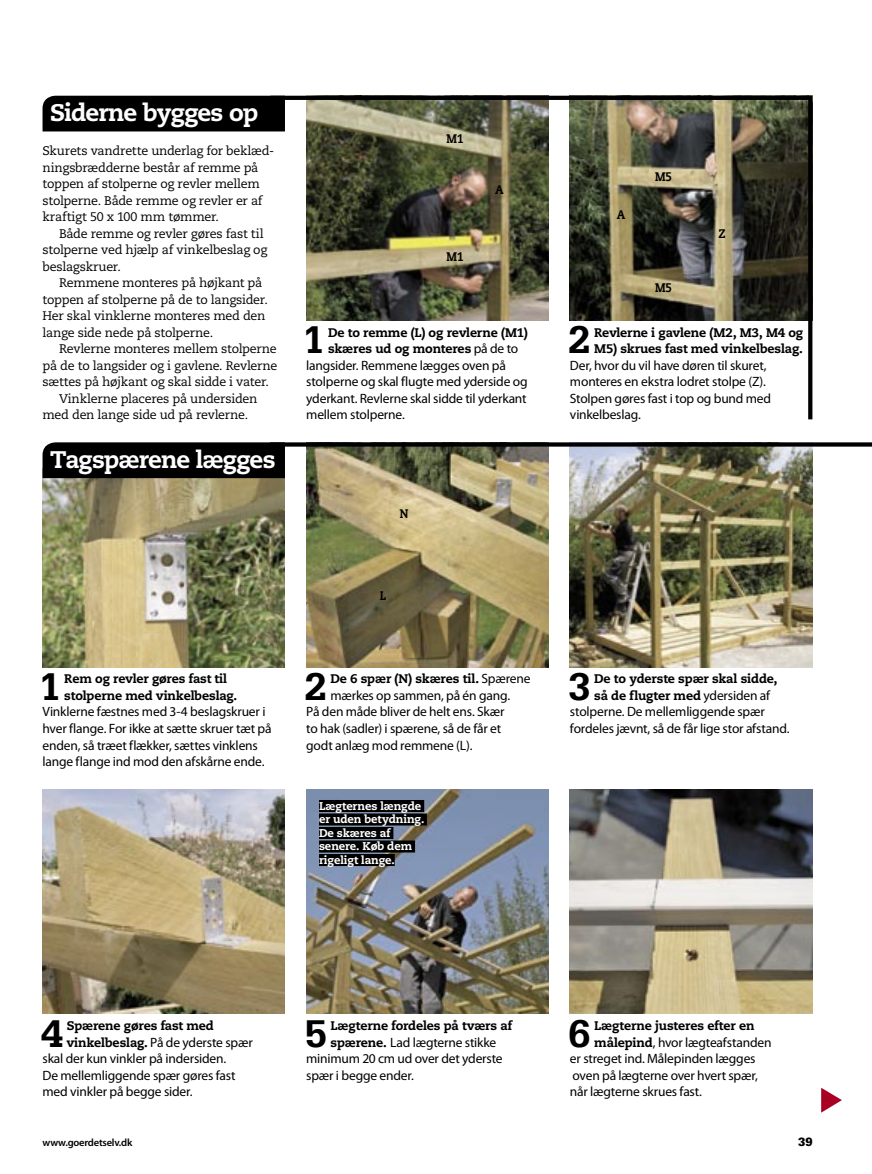
<style>
.page{position:relative;width:872px;height:1174px;background:#fff}
.page>*{position:absolute;margin:0;border:0;box-sizing:border-box;transform-origin:0 0}
.C_TRIN_BILLEDTEKST{font:700 40.8px "Serifa Std";color:#000}
.C_TRIN_Rubrik{font:800 24px "Caecilia LT Std";letter-spacing:-.04em;color:#fff}
.C_TRIN_BILLEDTEKST-2{font:13.5px/16.5px "Myriad Pro";letter-spacing:-.015em;color:#000}
.X_SIDETAL{font:900 12.75px "Serifa Std";color:#000}
.A_BRØD_med_indryk{font:12.45px/16.5px "Caecilia LT Std";letter-spacing:-.025em;color:#000}
.C_TRIN_BILLEDTEKST-3{font:800 12.45px/16.5px "Caecilia LT Std";letter-spacing:-.01em;color:#000}
.A_BRØD_uden_indryk{font:12.45px/16.5px "Caecilia LT Std";letter-spacing:-.02em;color:#000}
.C_TRIN_BILLEDTEKST-4{font:800 12.45px "Caecilia LT Std";letter-spacing:-.01em;color:#000;scale:.88 1}
.C_TEKST_I_BILLEDE_NEG{font:800 11.25px/13.5px "Caecilia LT Std";letter-spacing:-.01em;color:#fff}
.X_BYLINE{font:600 10.5px "Myriad Pro";letter-spacing:-.02em;color:#000}
.s1{font-family:"Myriad Pro";font-weight:400;font-size:13.5px}
.s2{font-family:"Caecilia LT Std";font-weight:800;font-size:12.45px}
</style>
<div class="page">
<div style="left:43px;top:96px;width:223px;height:35px;background:#000"></div>
<img style="left:266px;top:95px;width:547px;height:325px">
<img style="left:306px;top:446px;width:243px;height:221px">
<img style="left:43px;top:478px;width:242px;height:189px">
<img style="left:43px;top:789px;width:242px;height:224px">
<img style="left:306px;top:789px;width:243px;height:224px">
<img style="left:570px;top:789px;width:242px;height:224px">
<img style="left:570px;top:446px;width:242px;height:221px">
<div style="left:43px;top:442px;width:242px;height:36px;background:#000"></div>
<svg style="left:270px;top:442px;width:602px;height:4px;background:#0c0c0c"></svg>
<svg style="left:821px;top:1087px;width:21px;height:25px"></svg>
<div style="left:319px;top:800px;width:105px;height:12px;background:#000"></div>
<div style="left:319px;top:813px;width:108px;height:12px;background:#000"></div>
<div style="left:319px;top:827px;width:74px;height:12px;background:#000"></div>
<div style="left:319px;top:840px;width:96px;height:12px;background:#000"></div>
<div style="left:319px;top:854px;width:76px;height:12px;background:#000"></div>
<p class="C_TRIN_Rubrik" style="left:50px;top:98px;width:210px">Siderne bygges op</p>
<p class="A_BRØD_uden_indryk" style="left:43px;top:143px;width:233px">Skurets vandrette underlag for beklæd&shy;ningsbrædderne består af remme på toppen af stolperne og revler mellem stolperne. Både remme og revler er af kraftigt 50 x 100 mm tømmer.</p>
<p class="A_BRØD_med_indryk" style="left:43px;top:225px;width:226px;text-indent:16px">Både remme og revler gøres fast til stolperne ved hjælp af vinkelbeslag og beslagskruer.</p>
<p class="A_BRØD_med_indryk" style="left:43px;top:275px;width:227px;text-indent:16px">Remmene monteres på højkant på toppen af stolperne på de to langsider.<br>Her skal vinklerne monteres med den lange side nede på stolperne.</p>
<p class="A_BRØD_med_indryk" style="left:43px;top:341px;width:236px;text-align:justify;text-indent:16px">Revlerne monteres mellem stolperne på de to langsider og i gavlene. Revlerne sættes på højkant og skal sidde i vater.</p>
<p class="A_BRØD_med_indryk" style="left:43px;top:390px;width:216px;text-indent:16px">Vinklerne placeres på undersiden med den lange side ud på revlerne.</p>
<p class="C_TRIN_Rubrik" style="left:50px;top:445px;width:227px">Tagspærene lægges</p>
<p class="C_TRIN_BILLEDTEKST-4" style="left:446px;top:131px;width:21px">M1</p>
<p class="C_TRIN_BILLEDTEKST-4" style="left:446px;top:248px;width:21px">M1</p>
<p class="C_TRIN_BILLEDTEKST-4" style="left:495px;top:182px;width:11px">A</p>
<p class="C_TRIN_BILLEDTEKST" style="left:302px;top:316px;width:24px">1</p>
<p class="C_TRIN_BILLEDTEKST-3" style="left:328px;top:324px;width:201px">De to remme (L) og revlerne (M1) skæres ud og monteres <span class="s1">på de to</span></p>
<p class="C_TRIN_BILLEDTEKST-2" style="left:306px;top:357px;width:223px">langsider. Remmene lægges oven på stolperne og skal flugte med yderside og yderkant. Revlerne skal sidde til yderkant mellem stolperne.</p>
<p class="C_TRIN_BILLEDTEKST-4" style="left:400px;top:506px;width:11px">N</p>
<p class="C_TRIN_BILLEDTEKST-4" style="left:380px;top:587px;width:9px">L</p>
<p class="C_TRIN_BILLEDTEKST" style="left:38px;top:662px;width:24px">1</p>
<p class="C_TRIN_BILLEDTEKST-3" style="left:64px;top:671px;width:174px">Rem og revler gøres fast til stolperne med vinkelbeslag.</p>
<p class="C_TRIN_BILLEDTEKST-2" style="left:43px;top:704px;width:230px">Vinklerne fæstnes med 3-4 beslagskruer i hver flange. For ikke at sætte skruer tæt på enden, så træet flækker, sættes vinklens lange flange ind mod den afskårne ende.</p>
<p class="C_TRIN_BILLEDTEKST" style="left:304px;top:662px;width:24px">2</p>
<p class="C_TRIN_BILLEDTEKST-3" style="left:330px;top:671px;width:202px">De 6 spær (N) skæres til. <span class="s1">Spærene</span></p>
<p class="C_TRIN_BILLEDTEKST-2" style="left:306px;top:687px;width:205px;text-indent:24px">mærkes op sammen, på én gang.<br>På den måde bliver de helt ens. Skær to hak (sadler) i spærene, så de får et godt anlæg mod remmene (L).</p>
<p class="C_TEKST_I_BILLEDE_NEG" style="left:319px;top:799px;width:107px">Lægternes længde er uden betydning.<br>De skæres af senere. Køb dem rigeligt lange.</p>
<p class="C_TRIN_BILLEDTEKST-4" style="left:617px;top:207px;width:11px">A</p>
<p class="C_TRIN_BILLEDTEKST-4" style="left:655px;top:169px;width:21px">M5</p>
<p class="C_TRIN_BILLEDTEKST-4" style="left:655px;top:280px;width:21px">M5</p>
<p class="C_TRIN_BILLEDTEKST-4" style="left:718px;top:226px;width:10px">Z</p>
<p class="C_TRIN_BILLEDTEKST" style="left:568px;top:316px;width:24px">2</p>
<p class="C_TRIN_BILLEDTEKST-3" style="left:594px;top:324px;width:210px">Revlerne i gavlene (M2, M3, M4 og<br>M5) skrues fast med vinkelbeslag.</p>
<p class="C_TRIN_BILLEDTEKST-2" style="left:570px;top:357px;width:203px">Der, hvor du vil have døren til skuret, monteres en ekstra lodret stolpe (Z).<br>Stolpen gøres fast i top og bund med vinkelbeslag.</p>
<p class="C_TRIN_BILLEDTEKST" style="left:568px;top:662px;width:24px">3</p>
<p class="C_TRIN_BILLEDTEKST-3" style="left:594px;top:671px;width:185px">De to yderste spær skal sidde, så de flugter med <span class="s1">ydersiden af</span></p>
<p class="C_TRIN_BILLEDTEKST-2" style="left:570px;top:704px;width:221px">stolperne. De mellemliggende spær fordeles jævnt, så de får lige stor afstand.</p>
<p class="C_TRIN_BILLEDTEKST" style="left:41px;top:1009px;width:24px">4</p>
<p class="C_TRIN_BILLEDTEKST-3" style="left:67px;top:1017px;width:149px">Spærene gøres fast med</p>
<p class="C_TRIN_BILLEDTEKST-2" style="left:43px;top:1034px;width:212px;text-indent:24px"><span class="s2">vinkelbeslag.</span> På de yderste spær skal der kun vinkler på indersiden.<br>De mellemliggende spær gøres fast med vinkler på begge sider.</p>
<p class="C_TRIN_BILLEDTEKST" style="left:304px;top:1009px;width:24px">5</p>
<p class="C_TRIN_BILLEDTEKST-3" style="left:330px;top:1017px;width:183px">Lægterne fordeles på tværs af</p>
<p class="C_TRIN_BILLEDTEKST-2" style="left:306px;top:1034px;width:198px;text-indent:24px"><span class="s2">spærene.</span> Lad lægterne stikke minimum 20 cm ud over det yderste spær i begge ender.</p>
<p class="C_TRIN_BILLEDTEKST" style="left:568px;top:1009px;width:24px">6</p>
<p class="C_TRIN_BILLEDTEKST-3" style="left:594px;top:1017px;width:162px">Lægterne justeres efter en</p>
<p class="C_TRIN_BILLEDTEKST-2" style="left:570px;top:1034px;width:203px;text-indent:24px"><span class="s2">målepind</span>, hvor lægteafstanden er streget ind. Målepinden lægges oven på lægterne over hvert spær, når lægterne skrues fast.</p>
<p class="X_BYLINE" style="left:43px;top:1136px;width:91px">www.goerdetselv.dk</p>
<p class="X_SIDETAL" style="left:798px;top:1134px;width:16px">39</p>
</div>
